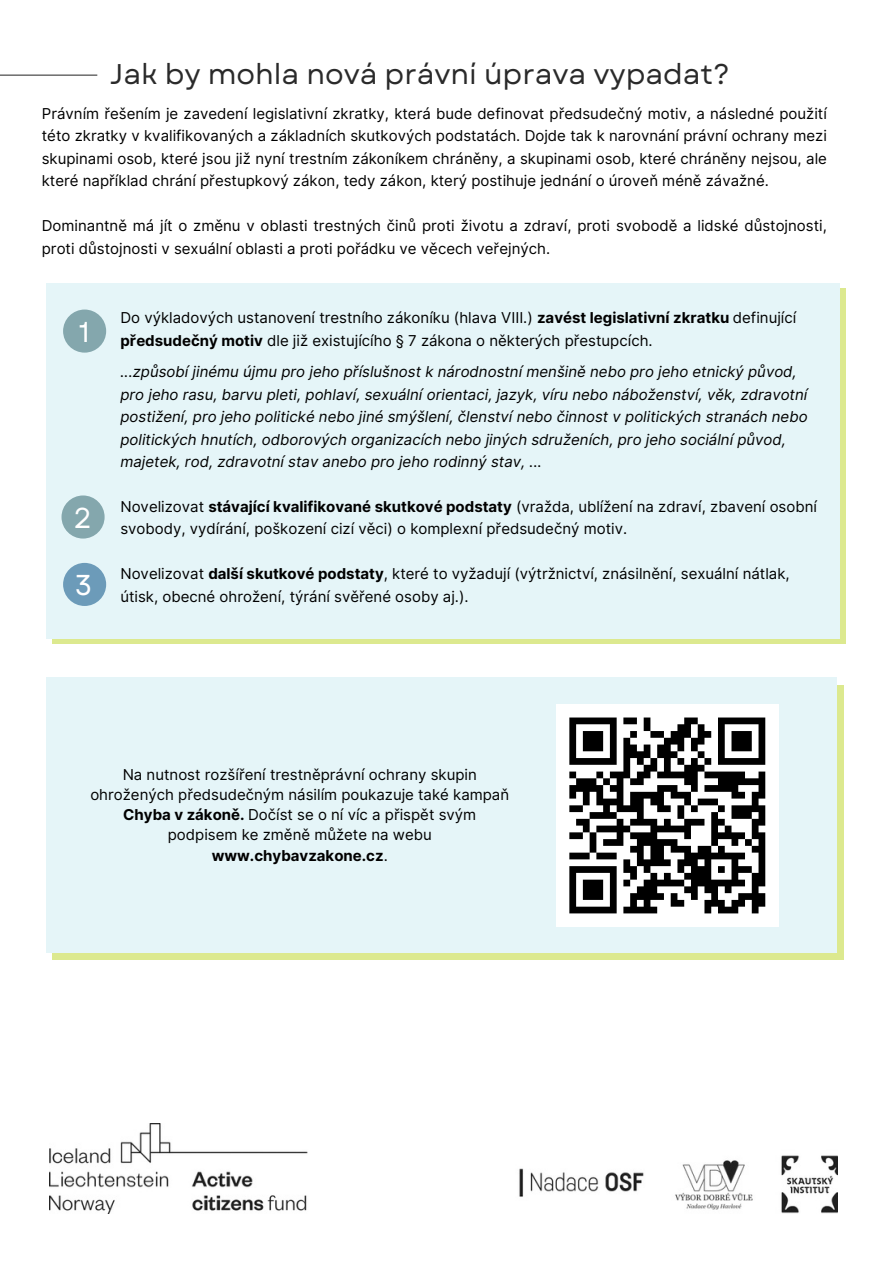
<style>
.page{position:relative;width:893px;height:1264px;background:#fff}
.page>*{position:absolute;margin:0;border:0;box-sizing:border-box;transform-origin:0 0}
.t1{font:28.65px "Garet";color:#fff}
.t2{font:28.5px "Garet";color:#2a2a2a}
.t3{font:15px/22.5px "Inter";color:#000}
.t4{font:italic 15px/22.5px "Inter";color:#000}
.s1{font-weight:700}
</style>
<div class="page">
<hr style="left:0;top:75px;width:97px;height:1px;background:#393939">
<div style="left:52px;top:288px;width:794px;height:356px;background:#dce98f"></div>
<div style="left:46px;top:283px;width:794px;height:355px;background:#e5f5f8"></div>
<img style="left:49px;top:1123px;width:788px;height:90px">
<div style="left:63px;top:309px;width:43px;height:43px;background:#84a7ad;border-radius:50%"></div>
<div style="left:61px;top:495px;width:44px;height:43px;background:#84a7ad;border-radius:50%"></div>
<div style="left:63px;top:563px;width:43px;height:43px;background:#6c9bb9;border-radius:50%"></div>
<div style="left:52px;top:685px;width:791px;height:275px;background:#dce98f"></div>
<div style="left:46px;top:678px;width:791px;height:275px;background:#e5f5f8"></div>
<div style="left:556px;top:704px;width:222px;height:222px;background:#fff"></div>
<svg style="left:569px;top:717px;width:197px;height:197px"></svg>
<p class="t2" style="left:110px;top:54px;width:621px">Jak by mohla nová právní úprava vypadat?</p>
<p class="t3" style="left:42px;top:102px;width:786px;text-align:justify">Právním řešením je zavedení legislativní zkratky, která bude definovat předsudečný motiv, a následné použití této zkratky v kvalifikovaných a základních skutkových podstatách. Dojde tak k narovnání právní ochrany mezi skupinami osob, které jsou již nyní trestním zákoníkem chráněny, a skupinami osob, které chráněny nejsou, ale které například chrání přestupkový zákon, tedy zákon, který postihuje jednání o úroveň méně závažné.</p>
<p class="t3" style="left:42px;top:214px;width:786px">Dominantně má jít o změnu v oblasti trestných činů proti životu a zdraví, proti svobodě a lidské důstojnosti, proti důstojnosti v sexuální oblasti a proti pořádku ve věcech veřejných.</p>
<p class="t1" style="left:79px;top:311px;width:13px">1</p>
<p class="t1" style="left:73px;top:497px;width:20px">2</p>
<p class="t1" style="left:75px;top:564px;width:19px">3</p>
<p class="t3" style="left:120px;top:306px;width:677px">Do výkladových ustanovení trestního zákoníku (hlava VIII.) <span class="s1">zavést legislativní zkratku</span> definující <span class="s1">předsudečný motiv</span> dle již existujícího § 7 zákona o některých přestupcích.</p>
<p class="t4" style="left:120px;top:360px;width:688px">...způsobí jinému újmu pro jeho příslušnost k národnostní menšině nebo pro jeho etnický původ, pro jeho rasu, barvu pleti, pohlaví, sexuální orientaci, jazyk, víru nebo náboženství, věk, zdravotní postižení, pro jeho politické nebo jiné smýšlení, členství nebo činnost v politických stranách nebo politických hnutích, odborových organizacích nebo jiných sdruženích, pro jeho sociální původ, majetek, rod, zdravotní stav anebo pro jeho rodinný stav, ...</p>
<p class="t3" style="left:120px;top:495px;width:698px">Novelizovat <span class="s1">stávající kvalifikované skutkové podstaty</span> (vražda, ublížení na zdraví, zbavení osobní svobody, vydírání, poškození cizí věci) o komplexní předsudečný motiv.</p>
<p class="t3" style="left:120px;top:562px;width:670px">Novelizovat <span class="s1">další skutkové podstaty</span>, které to vyžadují (výtržnictví, znásilnění, sexuální nátlak, útisk, obecné ohrožení, týrání svěřené osoby aj.).</p>
<p class="t3" style="left:90px;top:764px;width:420px;line-height:20.2px;text-align:center">Na nutnost rozšíření trestněprávní ochrany skupin ohrožených předsudečným násilím poukazuje také kampaň <span class="s1">Chyba v zákoně.</span> Dočíst se o ní víc a přispět svým podpisem ke změně můžete na webu <span class="s1">www.chybavzakone.cz</span>.</p>
</div>
